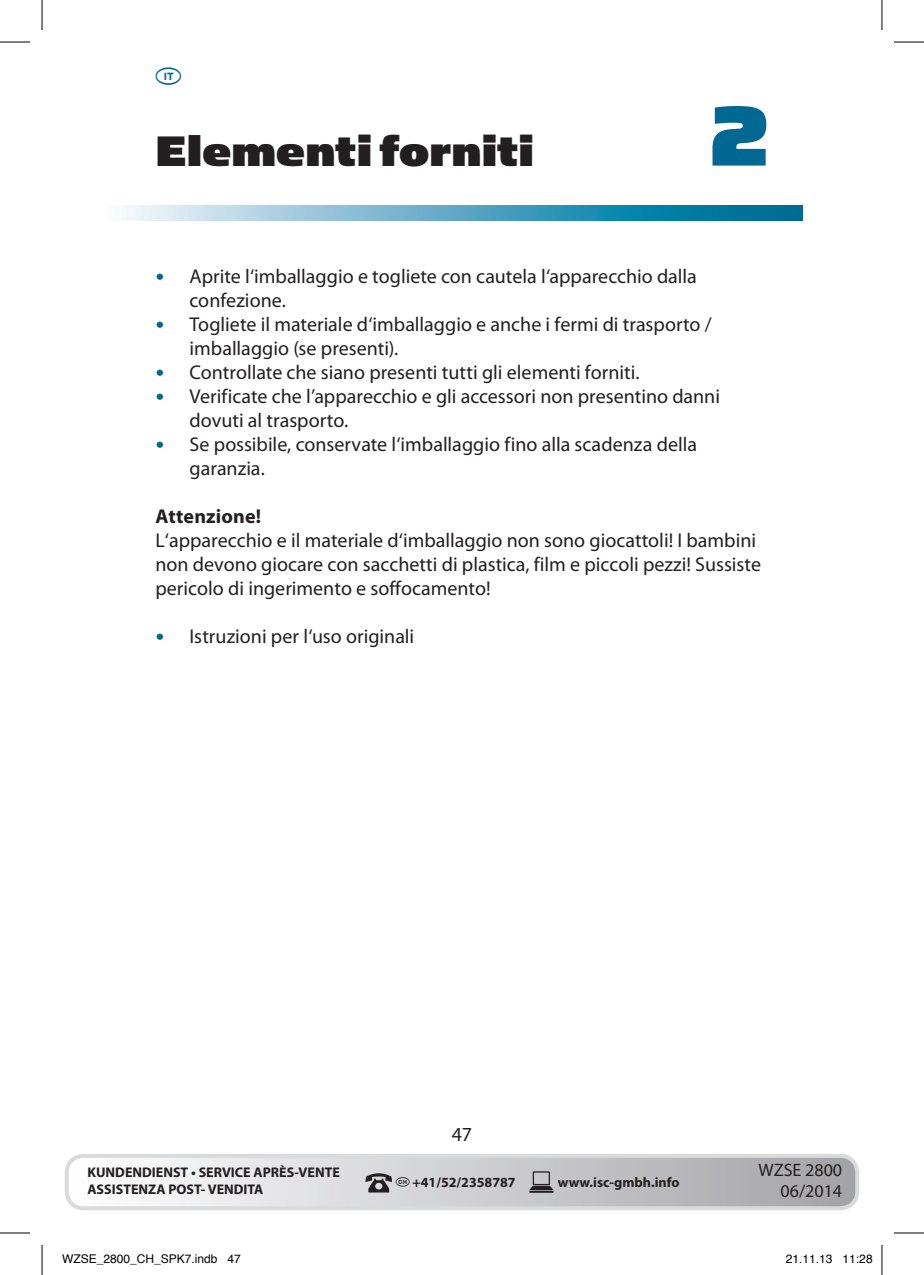
<style>
.page{position:relative;width:924px;height:1275px;background:#fff}
.page>*{position:absolute;margin:0;border:0;box-sizing:border-box;transform-origin:0 0}
.t1{font:96px "Simian Text Gorilla";color:#006893}
.t2{font:48px "Simian Text Gorilla";letter-spacing:.005em;color:#231f20}
.t3{font:26px "National Codes Europe";color:#006893}
.t4{font:20px/24px "Myriad Pro";color:#231f20}
.t5{font:700 20px "Myriad Pro";letter-spacing:.005em;color:#231f20}
.t6{font:18px/21.6px "Myriad Pro";color:#231f20;text-align:right}
.t7{font:700 14px/16.8px "Myriad Pro";color:#231f20}
.t8{font:12px "Helvetica";color:#000}
.s1{font-family:"Frutiger";font-weight:700;font-size:18px;color:#006893}
</style>
<div class="page">
<svg style="left:124px;top:205px;width:678px;height:16px;background:#5fa9c6"></svg>
<div style="left:67px;top:1155px;width:789px;height:53px;background:linear-gradient(to right,#fff,#a3a3a7);border-radius:17px"></div>
<div style="left:65px;top:1153px;width:793px;height:57px;border:4px solid #d9dadc;border-radius:17px"></div>
<svg style="left:529px;top:1171px;width:24px;height:21px"></svg>
<svg style="left:365px;top:1173px;width:27px;height:19px"></svg>
<hr style="left:0;top:42px;width:30px;height:1px;background:#000">
<hr style="left:893px;top:42px;width:30px;height:1px;background:#000">
<hr style="left:0;top:1232px;width:30px;height:1px;background:#000">
<hr style="left:893px;top:1232px;width:30px;height:1px;background:#000">
<hr style="left:42px;top:0;width:1px;height:30px;background:#000">
<hr style="left:42px;top:1245px;width:1px;height:30px;background:#000">
<hr style="left:881px;top:0;width:1px;height:30px;background:#000">
<hr style="left:881px;top:1245px;width:1px;height:30px;background:#000">
<h3 class="t3" style="left:155px;top:56px;width:27px">+</h3>
<h2 class="t2" style="left:155px;top:124px;width:380px">Elementi forniti</h2>
<h1 class="t1" style="left:710px;top:82px;width:59px">2</h1>
<p class="t4" style="left:189px;top:264px;width:508px;text-indent:-34px"><span class="s1">•</span> Aprite l‘imballaggio e togliete con cautela l‘apparecchio dalla confezione.</p>
<p class="t4" style="left:189px;top:312px;width:523px;text-indent:-34px"><span class="s1">•</span> Togliete il materiale d‘imballaggio e anche i fermi di trasporto / imballaggio (se presenti).</p>
<p class="t4" style="left:155px;top:360px;width:485px"><span class="s1">•</span> Controllate che siano presenti tutti gli elementi forniti.</p>
<p class="t4" style="left:189px;top:384px;width:531px;text-indent:-34px"><span class="s1">•</span> Verificate che l’apparecchio e gli accessori non presentino danni dovuti al trasporto.</p>
<p class="t4" style="left:189px;top:432px;width:509px;text-indent:-34px"><span class="s1">•</span> Se possibile, conservate l‘imballaggio fino alla scadenza della garanzia.</p>
<p class="t5" style="left:155px;top:505px;width:107px">Attenzione!</p>
<p class="t4" style="left:155px;top:528px;width:607px">L‘apparecchio e il materiale d‘imballaggio non sono giocattoli! I bambini non devono giocare con sacchetti di plastica, film e piccoli pezzi! Sussiste pericolo di ingerimento e soffocamento!</p>
<p class="t4" style="left:155px;top:624px;width:260px"><span class="s1">•</span> Istruzioni per l‘uso originali</p>
<p class="t4" style="left:451px;top:1122px;width:22px">47</p>
<p class="t7" style="left:87px;top:1164px;width:254px">KUNDENDIENST • SERVICE APRÈS-VENTE<br>ASSISTENZA POST- VENDITA</p>
<p class="t7" style="left:395px;top:1174px;width:121px"><sup>h</sup> +41/52/2358787</p>
<p class="t7" style="left:557px;top:1173px;width:123px">www.isc-gmbh.info</p>
<p class="t6" style="left:758px;top:1159px;width:85px">WZSE 2800<br>06/2014</p>
<p class="t8" style="left:62px;top:1249px;width:180px">WZSE_2800_CH_SPK7.indb 47</p>
<p class="t8" style="left:785px;top:1249px;width:88px">21.11.13 11:28</p>
</div>
